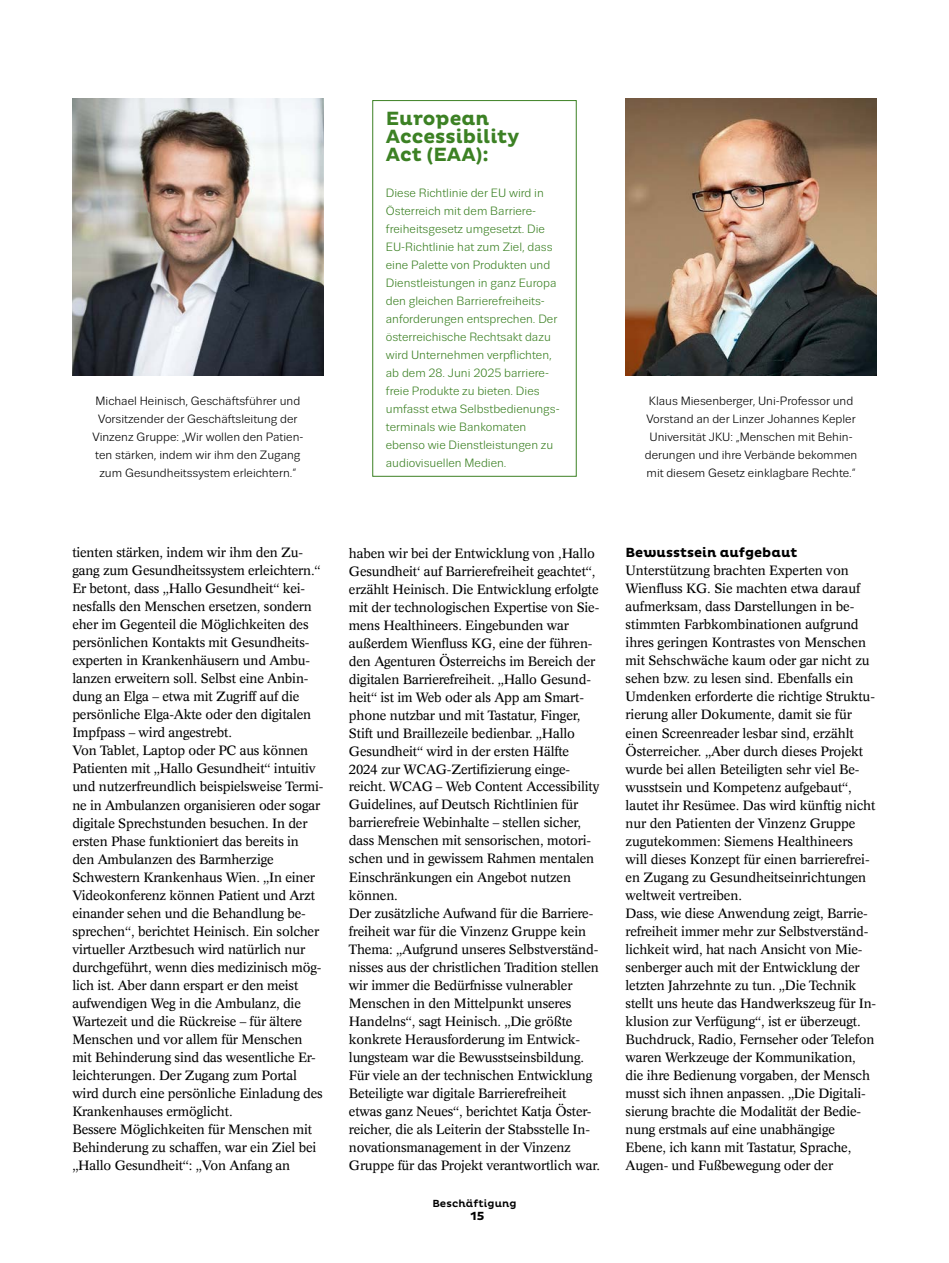
<style>
.page{position:relative;width:949px;height:1263px;background:#fff}
.page>*{position:absolute;margin:0;border:0;box-sizing:border-box;transform-origin:0 0}
.t1{font:700 19.5px/18px "Pluto";color:#3c8124}
.t2{font:700 13.5px "Pluto";color:#000}
.Lauftext_Master_Lauftxt_Flatter{font:13.2px/18px "Concorde";letter-spacing:-.015em;color:#000}
.Kasten_Lauftext{font:12px/18px "Trivia Sans";color:#3c8124}
.t3{font:12px/18px "Trivia Sans";color:#000;text-align:center}
.t4{font:700 12px "Pluto";color:#000}
.t5{font:500 10.5px "Pluto";letter-spacing:.01em;color:#000}
</style>
<div class="page">
<img style="left:625px;top:99px;width:251px;height:276px">
<img style="left:72px;top:99px;width:251px;height:276px">
<div style="left:372px;top:100px;width:204px;height:377px;border:1px solid #3c8124"></div>
<p class="t3" style="left:92px;top:392px;width:212px">Michael Heinisch, Geschäftsführer und Vorsitzender der Geschäftsleitung der Vinzenz Gruppe: „Wir wollen den Patien&shy;ten stärken, indem wir ihm den Zugang zum Gesundheitssystem erleichtern.“</p>
<h2 class="t1" style="left:386px;top:110px;width:135px">European<br>Accessibility<br>Act (EAA):</h2>
<p class="Kasten_Lauftext" style="left:386px;top:184px;width:175px">Diese Richtlinie der EU wird in<br>Österreich mit dem Barriere&shy;freiheitsgesetz umgesetzt. Die<br>EU-Richtlinie hat zum Ziel, dass eine Palette von Produkten und<br>Dienstleistungen in ganz Europa den gleichen Barrierefreiheits&shy;anforderungen entsprechen. Der österreichische Rechtsakt dazu wird Unternehmen verpflichten, ab dem 28. Juni 2025 barriere&shy;freie Produkte zu bieten. Dies umfasst etwa Selbstbedienungs&shy;terminals wie Bankomaten ebenso wie Dienstleistungen zu audiovisuellen Medien.</p>
<p class="t3" style="left:644px;top:392px;width:214px">Klaus Miesenberger, Uni-Professor und Vorstand an der Linzer Johannes Kepler Universität JKU: „Menschen mit Behin&shy;derungen und ihre Verbände bekommen mit diesem Gesetz einklagbare Rechte.“</p>
<p class="Lauftext_Master_Lauftxt_Flatter" style="left:72px;top:543px;width:250px">tienten stärken, indem wir ihm den Zu&shy;gang zum Gesundheitssystem erleichtern.“ Er betont, dass „Hallo Gesundheit“ kei&shy;nesfalls den Menschen ersetzen, sondern eher im Gegenteil die Möglichkeiten des persönlichen Kontakts mit Gesundheits&shy;experten in Krankenhäusern und Ambu&shy;lanzen erweitern soll. Selbst eine Anbin&shy;dung an Elga – etwa mit Zugriff auf die persönliche Elga-Akte oder den digitalen Impfpass – wird angestrebt.</p>
<p class="Lauftext_Master_Lauftxt_Flatter" style="left:72px;top:741px;width:252px">Von Tablet, Laptop oder PC aus können Patienten mit „Hallo Gesundheit“ intuitiv und nutzerfreundlich beispielsweise Termi&shy;ne in Ambulanzen organisieren oder sogar digitale Sprechstunden besuchen. In der ersten Phase funktioniert das bereits in den Ambulanzen des Barmherzige Schwestern Krankenhaus Wien. „In einer Videokonferenz können Patient und Arzt einander sehen und die Behandlung be&shy;sprechen“, berichtet Heinisch. Ein solcher virtueller Arztbesuch wird natürlich nur durchgeführt, wenn dies medizinisch mög&shy;lich ist. Aber dann erspart er den meist aufwendigen Weg in die Ambulanz, die Wartezeit und die Rückreise – für ältere Menschen und vor allem für Menschen mit Behinderung sind das wesentliche Er&shy;leichterungen. Der Zugang zum Portal wird durch eine persönliche Einladung des Krankenhauses ermöglicht.</p>
<p class="Lauftext_Master_Lauftxt_Flatter" style="left:72px;top:1120px;width:245px">Bessere Möglichkeiten für Menschen mit<br>Behinderung zu schaffen, war ein Ziel bei „Hallo Gesundheit“: „Von Anfang an</p>
<p class="Lauftext_Master_Lauftxt_Flatter" style="left:349px;top:544px;width:252px">haben wir bei der Entwicklung von ,Hallo Gesundheit‘ auf Barrierefreiheit geachtet“, erzählt Heinisch. Die Entwicklung erfolgte mit der technologischen Expertise von Sie&shy;mens Healthineers. Eingebunden war außerdem Wienfluss KG, eine der führen&shy;den Agenturen Österreichs im Bereich der digitalen Barrierefreiheit. „Hallo Gesund&shy;heit“ ist im Web oder als App am Smart&shy;phone nutzbar und mit Tastatur, Finger, Stift und Braillezeile bedienbar. „Hallo Gesundheit“ wird in der ersten Hälfte 2024 zur WCAG-Zertifizierung einge&shy;reicht. WCAG – Web Content Accessibility Guidelines, auf Deutsch Richtlinien für barrierefreie Webinhalte – stellen sicher, dass Menschen mit sensorischen, motori&shy;schen und in gewissem Rahmen mentalen Einschränkungen ein Angebot nutzen können.</p>
<p class="Lauftext_Master_Lauftxt_Flatter" style="left:349px;top:903px;width:252px">Der zusätzliche Aufwand für die Barriere&shy;freiheit war für die Vinzenz Gruppe kein Thema: „Aufgrund unseres Selbstverständ&shy;nisses aus der christlichen Tradition stellen wir immer die Bedürfnisse vulnerabler Menschen in den Mittelpunkt unseres Handelns“, sagt Heinisch. „Die größte konkrete Herausforderung im Entwick&shy;lungsteam war die Bewusstseinsbildung.<br>Für viele an der technischen Entwicklung Beteiligte war digitale Barrierefreiheit etwas ganz Neues“, berichtet Katja Öster&shy;reicher, die als Leiterin der Stabsstelle In&shy;novationsmanagement in der Vinzenz Gruppe für das Projekt verantwortlich war.</p>
<p class="t5" style="left:432px;top:1197px;width:86px">Beschäftigung</p>
<p class="t4" style="left:470px;top:1209px;width:15px">15</p>
<h2 class="t2" style="left:625px;top:545px;width:173px">Bewusstsein aufgebaut</h2>
<p class="Lauftext_Master_Lauftxt_Flatter" style="left:625px;top:561px;width:251px">Unterstützung brachten Experten von Wienfluss KG. Sie machten etwa darauf aufmerksam, dass Darstellungen in be&shy;stimmten Farbkombinationen aufgrund ihres geringen Kontrastes von Menschen mit Sehschwäche kaum oder gar nicht zu sehen bzw. zu lesen sind. Ebenfalls ein Umdenken erforderte die richtige Struktu&shy;rierung aller Dokumente, damit sie für einen Screenreader lesbar sind, erzählt Österreicher. „Aber durch dieses Projekt wurde bei allen Beteiligten sehr viel Be&shy;wusstsein und Kompetenz aufgebaut“, lautet ihr Resümee. Das wird künftig nicht nur den Patienten der Vinzenz Gruppe zugutekommen: Siemens Healthineers will dieses Konzept für einen barrierefrei&shy;en Zugang zu Gesundheitseinrichtungen weltweit vertreiben.</p>
<p class="Lauftext_Master_Lauftxt_Flatter" style="left:625px;top:904px;width:252px">Dass, wie diese Anwendung zeigt, Barrie&shy;refreiheit immer mehr zur Selbstverständ&shy;lichkeit wird, hat nach Ansicht von Mie&shy;senberger auch mit der Entwicklung der letzten Jahrzehnte zu tun. „Die Technik stellt uns heute das Handwerkszeug für In&shy;klusion zur Verfügung“, ist er überzeugt.<br>Buchdruck, Radio, Fernseher oder Telefon waren Werkzeuge der Kommunikation, die ihre Bedienung vorgaben, der Mensch musst sich ihnen anpassen. „Die Digitali&shy;sierung brachte die Modalität der Bedie&shy;nung erstmals auf eine unabhängige Ebene, ich kann mit Tastatur, Sprache, Augen- und Fußbewegung oder der</p>
</div>
